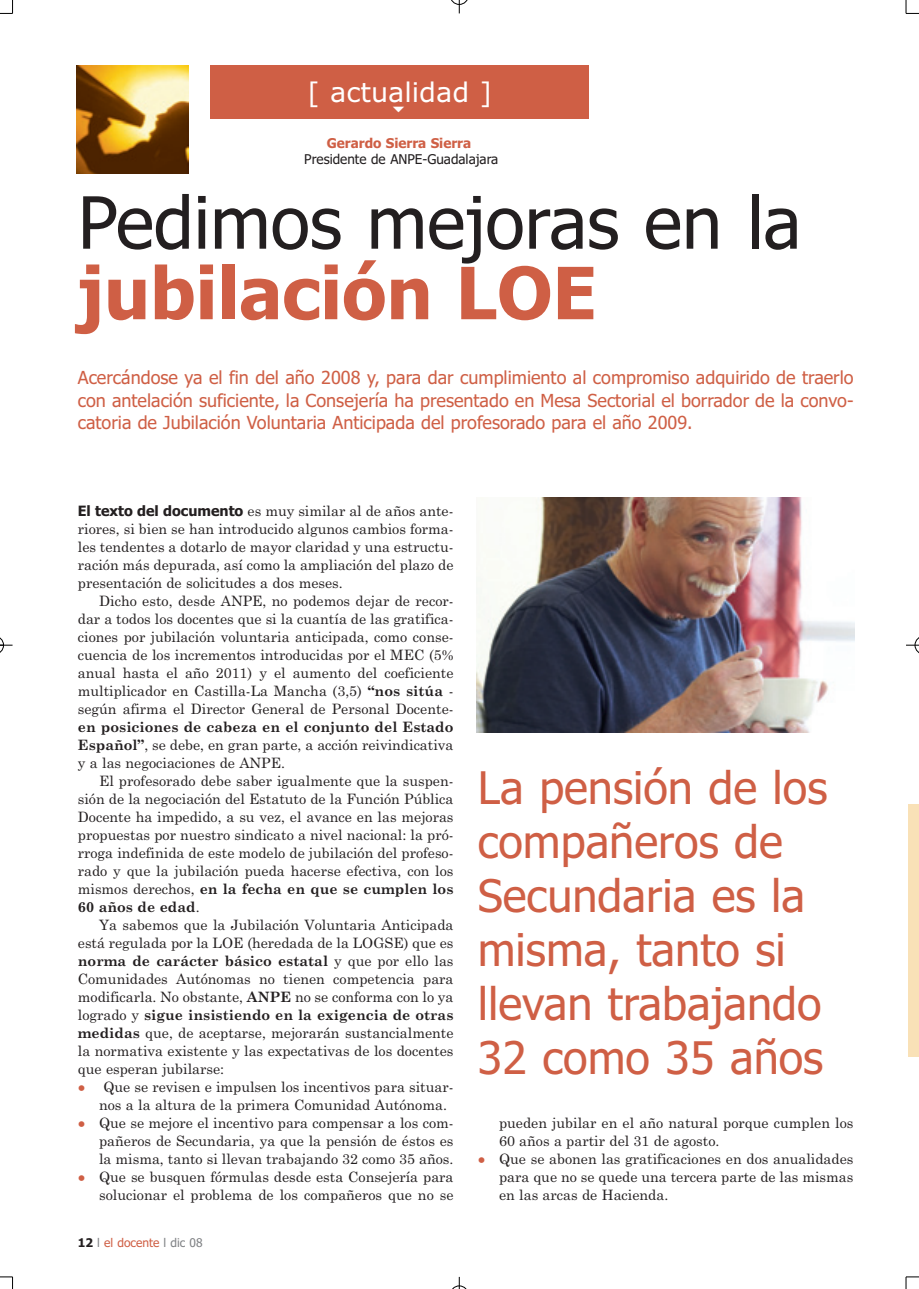
<style>
.page{position:relative;width:919px;height:1289px;background:#fff}
.page>*{position:absolute;margin:0;border:0;box-sizing:border-box;transform-origin:0 0}
.t1{font:72px "Tahoma";color:#231f20}
.t2{font:700 72px "Tahoma";color:#cf5f45}
.t3{font:45px/54px "Tahoma";color:#cf5f45}
.t4{font:27px "Verdana";color:#fff}
.t5{font:18px/22.5px "Tahoma";color:#cf5f45;text-align:justify}
.t6{font:14.25px/18px "Century Schoolbook";color:#231f20;text-align:justify}
.t7{font:13.5px "Tahoma";color:#231f20}
.t8{font:700 13.5px "Tahoma";color:#cf5f45}
.t9{font:12px "Tahoma";color:#cf5f45}
.s1{font-family:"Tahoma";font-weight:700}
.s2{font-weight:700}
.s3{font-family:"Tahoma";font-weight:700;font-size:12px;color:#cf5f45}
.s4{font-weight:700;color:#231f20}
.s5{color:#808285}
</style>
<div class="page">
<div style="left:907px;top:804px;width:11px;height:252px;background:#f9e1b7"></div>
<img style="left:76px;top:66px;width:112px;height:108px">
<div style="left:210px;top:66px;width:379px;height:53px;background:#cf5f45"></div>
<img style="left:476px;top:498px;width:378px;height:234px">
<svg style="left:0;top:0;width:13px;height:14px"></svg>
<svg style="left:905px;top:0;width:13px;height:14px"></svg>
<svg style="left:0;top:1276px;width:13px;height:12px"></svg>
<svg style="left:905px;top:1276px;width:13px;height:12px"></svg>
<svg style="left:451px;top:0;width:17px;height:13px"></svg>
<svg style="left:453px;top:1276px;width:13px;height:12px"></svg>
<svg style="left:0;top:637px;width:13px;height:16px"></svg>
<svg style="left:906px;top:638px;width:12px;height:15px"></svg>
<h3 class="t4" style="left:307px;top:81px;width:186px">[ actualidad ]</h3>
<p class="t8" style="left:327px;top:138px;width:146px">Gerardo Sierra Sierra</p>
<p class="t7" style="left:304px;top:154px;width:196px">Presidente de ANPE-Guadalajara</p>
<h1 class="t1" style="left:78px;top:194px;width:724px">Pedimos mejoras en la</h1>
<h1 class="t2" style="left:78px;top:264px;width:520px">jubilación LOE</h1>
<p class="t5" style="left:78px;top:368px;width:777px">Acercándose ya el fin del año 2008 y, para dar cumplimiento al compromiso adquirido de traerlo con antelación suficiente, la Consejería ha presentado en Mesa Sectorial el borrador de la convo&shy;catoria de Jubilación Voluntaria Anticipada del profesorado para el año 2009.</p>
<p class="t6" style="left:78px;top:503px;width:377px"><span class="s1">El texto del documento</span> es muy similar al de años ante&shy;riores, si bien se han introducido algunos cambios forma&shy;les tendentes a dotarlo de mayor claridad y una estructu&shy;ración más depurada, así como la ampliación del plazo de presentación de solicitudes a dos meses.</p>
<p class="t6" style="left:78px;top:593px;width:377px;text-indent:21px">Dicho esto, desde ANPE, no podemos dejar de recor&shy;dar a todos los docentes que si la cuantía de las gratifica&shy;ciones por jubilación voluntaria anticipada, como conse&shy;cuencia de los incrementos introducidas por el MEC (5% anual hasta el año 2011) y el aumento del coeficiente multiplicador en Castilla-La Mancha (3,5) <span class="s2">“nos sitúa</span> - según afirma el Director General de Personal Docente-</p>
<p class="t6" style="left:78px;top:719px;width:377px"><span class="s2">en posiciones de cabeza en el conjunto del Estado Español”</span>, se debe, en gran parte, a acción reivindicativa y a las negociaciones de ANPE.</p>
<p class="t6" style="left:78px;top:773px;width:377px;text-indent:21px">El profesorado debe saber igualmente que la suspen&shy;sión de la negociación del Estatuto de la Función Pública Docente ha impedido, a su vez, el avance en las mejoras propuestas por nuestro sindicato a nivel nacional: la pró&shy;rroga indefinida de este modelo de jubilación del profeso&shy;rado y que la jubilación pueda hacerse efectiva, con los mismos derechos, <span class="s2">en la fecha en que se cumplen los 60 años de edad</span>.</p>
<p class="t6" style="left:78px;top:917px;width:377px;text-indent:21px">Ya sabemos que la Jubilación Voluntaria Anticipada está regulada por la LOE (heredada de la LOGSE) que es <span class="s2">norma de carácter básico estatal</span> y que por ello las Comunidades Autónomas no tienen competencia para modificarla. No obstante, <span class="s2">ANPE</span> no se conforma con lo ya logrado y <span class="s2">sigue insistiendo en la exigencia de otras medidas</span> que, de aceptarse, mejorarán sustancialmente la normativa existente y las expectativas de los docentes que esperan jubilarse:</p>
<p class="t6" style="left:99px;top:1079px;width:356px;text-indent:-21px"><span class="s3">•</span> Que se revisen e impulsen los incentivos para situar&shy;nos a la altura de la primera Comunidad Autónoma.</p>
<p class="t6" style="left:99px;top:1115px;width:356px;text-indent:-21px"><span class="s3">•</span> Que se mejore el incentivo para compensar a los com&shy;pañeros de Secundaria, ya que la pensión de éstos es la misma, tanto si llevan trabajando 32 como 35 años.</p>
<p class="t6" style="left:78px;top:1169px;width:377px;text-align:right"><span class="s3">•</span> Que se busquen fórmulas desde esta Consejería para solucionar el problema de los compañeros que no se</p>
<p class="t9" style="left:78px;top:1237px;width:126px"><span class="s4">12</span> <span class="s5">l</span> el docente <span class="s5">l dic 08</span></p>
<h2 class="t3" style="left:478px;top:764px;width:351px">La pensión de los compañeros de<br>Secundaria es la misma, tanto si llevan trabajando<br>32 como 35 años</h2>
<p class="t6" style="left:499px;top:1115px;width:356px">pueden jubilar en el año natural porque cumplen los<br>60 años a partir del 31 de agosto.</p>
<p class="t6" style="left:499px;top:1151px;width:356px;text-indent:-21px"><span class="s3">•</span> Que se abonen las gratificaciones en dos anualidades para que no se quede una tercera parte de las mismas en las arcas de Hacienda.</p>
</div>
